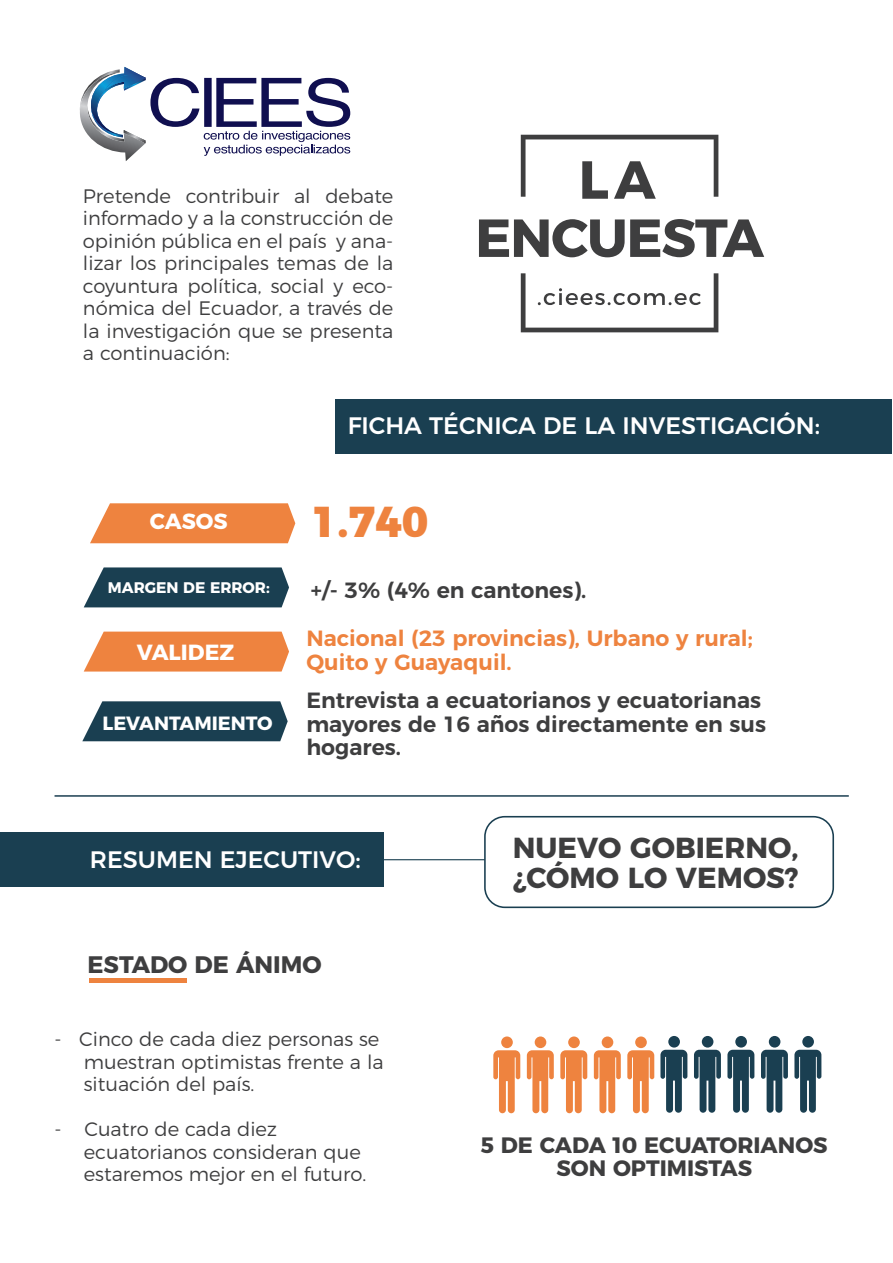
<style>
.page{position:relative;width:893px;height:1263px;background:#fff}
.page>*{position:absolute;margin:0;border:0;box-sizing:border-box;transform-origin:0 0}
.t1{font:800 43.2px "Montserrat";color:#ee833f}
.t2{font:700 28.95px/30px "Montserrat";color:#3e3e3f}
.t3{font:500 23.85px "Montserrat";color:#fff}
.t4{font:700 23.85px "Montserrat";color:#3e3e3f}
.t5{font:700 22.2px/23.1px "Montserrat";color:#3e3e3f;text-align:center}
.t6{font:600 22.05px/23.4px "Montserrat";color:#3e3e3f}
.t7{font:600 22.05px/24px "Montserrat";color:#ee833f}
.t8{font:700 21.9px "Montserrat";color:#fff}
.t9{font:300 19.5px/22.5px "Montserrat";color:#3e3e3f}
.t10{font:700 19.2px "Montserrat";color:#fff}
.t11{font:700 15.3px "Montserrat";color:#fff}
</style>
<div class="page">
<div style="left:336px;top:400px;width:556px;height:54px;background:#1a3f51"></div>
<div style="left:0;top:833px;width:384px;height:54px;background:#1a3f51"></div>
<svg style="left:90px;top:503px;width:205px;height:40px;background:#ef8c4c"></svg>
<svg style="left:84px;top:567px;width:205px;height:40px;background:#2b4d5e"></svg>
<div style="left:84px;top:632px;width:205px;height:39px;background:#ee833f"></div>
<svg style="left:82px;top:701px;width:206px;height:40px;background:#2b4d5e"></svg>
<svg style="left:479px;top:219px;width:285px;height:38px"></svg>
<svg style="left:521px;top:135px;width:197px;height:64px"></svg>
<svg style="left:521px;top:273px;width:197px;height:59px"></svg>
<div style="left:89px;top:978px;width:97px;height:5px;background:#ee833f"></div>
<hr style="left:55px;top:795px;width:794px;height:2px;background:#1a3f51">
<div style="left:484px;top:816px;width:350px;height:92px;border:2px solid #1a3f51;border-radius:20px"></div>
<hr style="left:384px;top:859px;width:101px;height:1px;background:#1a3f51">
<svg style="left:660px;top:1036px;width:27px;height:77px"></svg>
<svg style="left:694px;top:1036px;width:27px;height:77px"></svg>
<svg style="left:727px;top:1036px;width:27px;height:77px"></svg>
<svg style="left:761px;top:1036px;width:27px;height:77px"></svg>
<svg style="left:794px;top:1036px;width:27px;height:77px"></svg>
<svg style="left:493px;top:1036px;width:27px;height:77px"></svg>
<svg style="left:527px;top:1036px;width:27px;height:77px"></svg>
<svg style="left:560px;top:1036px;width:27px;height:77px"></svg>
<svg style="left:594px;top:1036px;width:27px;height:77px"></svg>
<svg style="left:627px;top:1036px;width:27px;height:77px"></svg>
<svg style="left:79px;top:67px;width:271px;height:94px"></svg>
<p class="t9" style="left:83px;top:183px;width:312px;text-align:justify">Pretende contribuir al debate informado y a la construcción de opinión pública en el país y ana&shy;lizar los principales temas de la coyuntura política, social y eco&shy;nómica del Ecuador, a través de la investigación que se presenta a continuación:</p>
<p class="t3" style="left:348px;top:407px;width:474px">FICHA TÉCNICA DE LA INVESTIGACIÓN:</p>
<p class="t8" style="left:150px;top:504px;width:79px">CASOS</p>
<h1 class="t1" style="left:311px;top:486px;width:119px">1.740</h1>
<p class="t11" style="left:108px;top:575px;width:164px">MARGEN DE ERROR:</p>
<p class="t8" style="left:137px;top:634px;width:99px">VALIDEZ</p>
<p class="t10" style="left:103px;top:707px;width:171px">LEVANTAMIENTO</p>
<p class="t6" style="left:311px;top:577px;width:277px">+/- 3% (4% en cantones).</p>
<p class="t7" style="left:306px;top:624px;width:448px">Nacional (23 provincias), Urbano y rural;<br>Quito y Guayaquil.</p>
<p class="t6" style="left:306px;top:687px;width:461px">Entrevista a ecuatorianos y ecuatorianas mayores de 16 años directamente en sus hogares.</p>
<p class="t3" style="left:90px;top:841px;width:272px">RESUMEN EJECUTIVO:</p>
<p class="t4" style="left:88px;top:945px;width:236px">ESTADO DE ÁNIMO</p>
<p class="t9" style="left:84px;top:1026px;width:301px;text-indent:-29px">- Cinco de cada diez personas se muestran optimistas frente a la situación del país.</p>
<p class="t9" style="left:84px;top:1116px;width:284px;text-indent:-29px">- Cuatro de cada diez ecuatorianos consideran que estaremos mejor en el futuro.</p>
<h2 class="t2" style="left:513px;top:831px;width:287px">NUEVO GOBIERNO, ¿CÓMO LO VEMOS?</h2>
<p class="t5" style="left:481px;top:1131px;width:348px">5 DE CADA 10 ECUATORIANOS<br>SON OPTIMISTAS</p>
</div>
